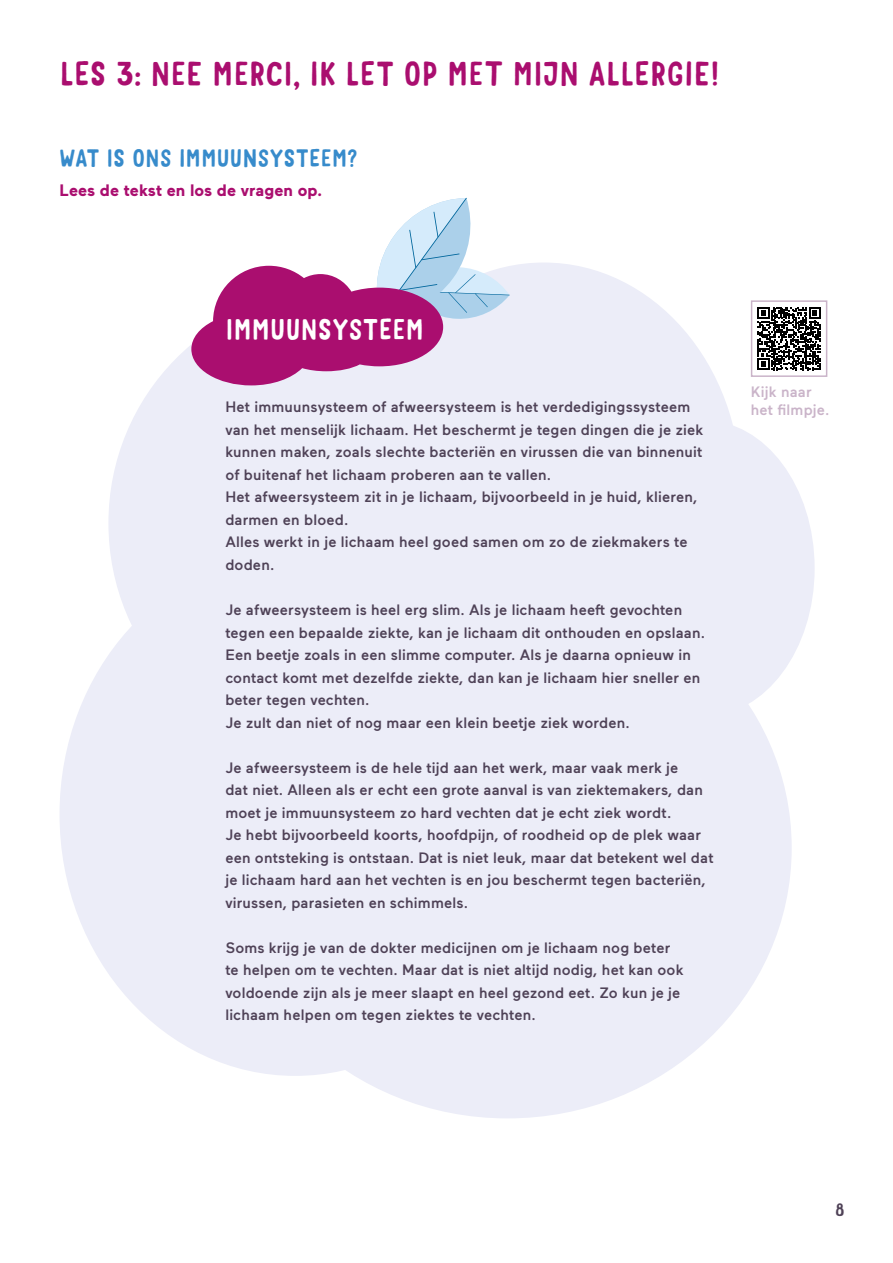
<style>
.page{position:relative;width:893px;height:1263px;background:#fff}
.page>*{position:absolute;margin:0;border:0;box-sizing:border-box;transform-origin:0 0}
.t1{font:33px "Mr Dodo Regular Rounded";letter-spacing:-.01em;color:#aa0e6f}
.t2{font:28.5px "Mr Dodo Regular Rounded";letter-spacing:-.005em;color:#fff}
.t3{font:24px "Mr Dodo Regular Rounded";letter-spacing:-.005em;color:#378bcb}
.t4{font:700 16.5px "Maax";letter-spacing:.005em;color:#aa0e6f}
.t5{font:16.5px "Mr Dodo Regular Rounded";color:#4f4257}
.t6{font:500 15px/22.5px "Maax";letter-spacing:.01em;color:#4f4257}
.t7{font:500 15px/18px "Maax";letter-spacing:.01em;color:#cab4c9}
</style>
<div class="page">
<div style="left:594px;top:420px;width:221px;height:296px;background:#ecedf8;border-radius:50%"></div>
<div style="left:60px;top:553px;width:471px;height:523px;background:#ecedf8;border-radius:50%"></div>
<div style="left:108px;top:291px;width:457px;height:464px;background:#ecedf8;border-radius:50%"></div>
<div style="left:347px;top:262px;width:394px;height:454px;background:#ecedf8;border-radius:50%"></div>
<div style="left:223px;top:577px;width:569px;height:541px;background:#ecedf8;border-radius:50%"></div>
<svg style="left:191px;top:198px;width:319px;height:187px"></svg>
<svg style="left:757px;top:307px;width:64px;height:63px"></svg>
<div style="left:751px;top:300px;width:76px;height:77px;border:2px solid #cab4c9"></div>
<h1 class="t1" style="left:60px;top:53px;width:662px">LES 3: NEE MERCI, IK LET OP MET MIJN ALLERGIE!</h1>
<h3 class="t3" style="left:60px;top:143px;width:300px">WAT IS ONS IMMUUNSYSTEEM?</h3>
<p class="t4" style="left:60px;top:180px;width:264px">Lees de tekst en los de vragen op.</p>
<h2 class="t2" style="left:225px;top:312px;width:200px">IMMUUNSYSTEEM</h2>
<p class="t6" style="left:225px;top:395px;width:479px">Het immuunsysteem of afweersysteem is het verdedigingssysteem van het menselijk lichaam. Het beschermt je tegen dingen die je ziek kunnen maken, zoals slechte bacteriën en virussen die van binnenuit of buitenaf het lichaam proberen aan te vallen.<br>Het afweersysteem zit in je lichaam, bijvoorbeeld in je huid, klieren, darmen en bloed.<br>Alles werkt in je lichaam heel goed samen om zo de ziekmakers te doden.</p>
<p class="t6" style="left:225px;top:598px;width:481px">Je afweersysteem is heel erg slim. Als je lichaam heeft gevochten tegen een bepaalde ziekte, kan je lichaam dit onthouden en opslaan.<br>Een beetje zoals in een slimme computer. Als je daarna opnieuw in contact komt met dezelfde ziekte, dan kan je lichaam hier sneller en beter tegen vechten.<br>Je zult dan niet of nog maar een klein beetje ziek worden.</p>
<p class="t6" style="left:225px;top:755px;width:490px">Je afweersysteem is de hele tijd aan het werk, maar vaak merk je<br>dat niet. Alleen als er echt een grote aanval is van ziektemakers, dan moet je immuunsysteem zo hard vechten dat je echt ziek wordt.<br>Je hebt bijvoorbeeld koorts, hoofdpijn, of roodheid op de plek waar een ontsteking is ontstaan. Dat is niet leuk, maar dat betekent wel dat je lichaam hard aan het vechten is en jou beschermt tegen bacteriën, virussen, parasieten en schimmels.</p>
<p class="t6" style="left:225px;top:935px;width:460px">Soms krijg je van de dokter medicijnen om je lichaam nog beter te helpen om te vechten. Maar dat is niet altijd nodig, het kan ook voldoende zijn als je meer slaapt en heel gezond eet. Zo kun je je lichaam helpen om tegen ziektes te vechten.</p>
<p class="t7" style="left:751px;top:382px;width:80px">Kijk naar het filmpje.</p>
<p class="t5" style="left:835px;top:1200px;width:11px">8</p>
</div>
